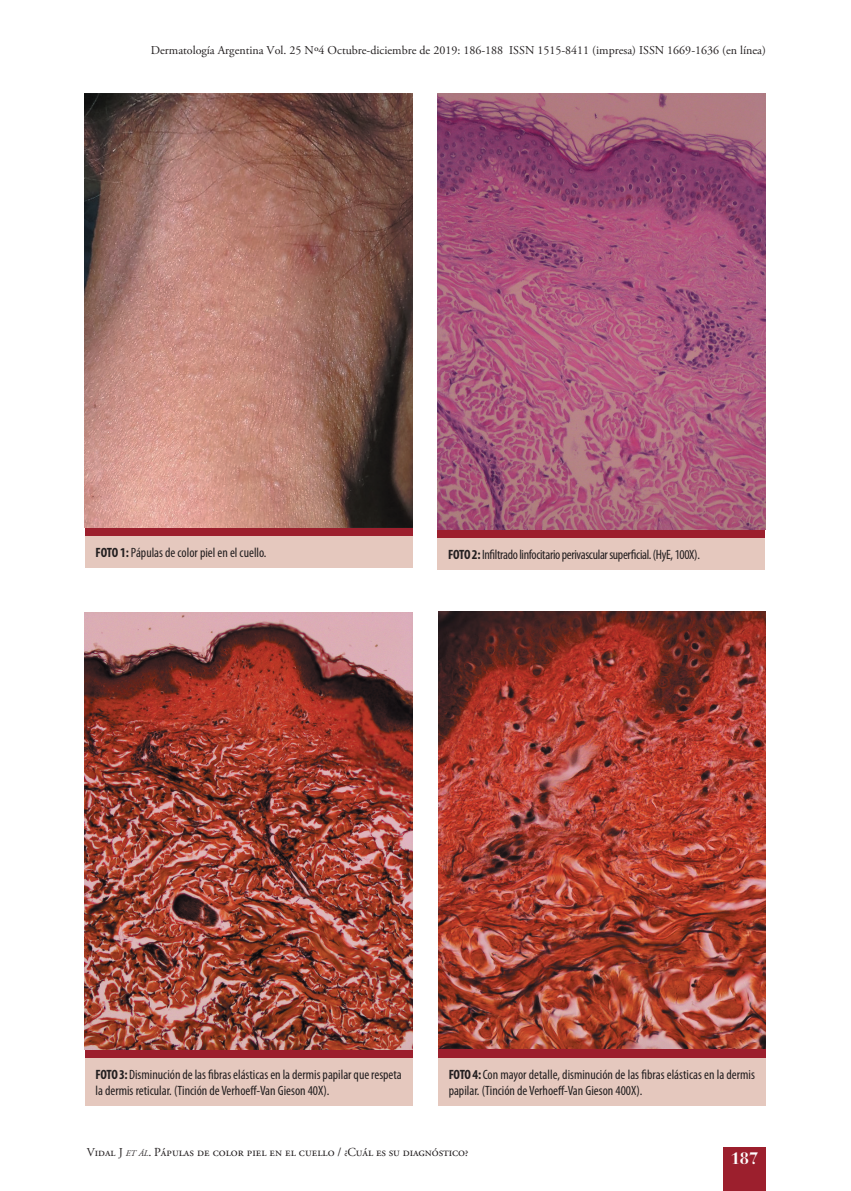
<style>
.page{position:relative;width:851px;height:1191px;background:#fff}
.page>*{position:absolute;margin:0;border:0;box-sizing:border-box;transform-origin:0 0}
.t1{font:700 16.5px "Bauer Bodoni Std";color:#fff}
.t2{font:condensed 13.5px/16.2px "Myriad Pro";color:#231f20}
.t3{font:condensed 13.5px "Myriad Pro";letter-spacing:-.025em;color:#231f20}
.t4{font:12.3px "Adobe Garamond Pro";color:#231f20}
.t5{font:12px "Adobe Garamond Pro";color:#231f20}
.s1{font-weight:700}
.s2{font-size:12px}
.s3{font-style:italic;font-size:8.55px}
</style>
<div class="page">
<div style="left:723px;top:1146px;width:42px;height:45px;background:#9c1f2d"></div>
<div style="left:85px;top:527px;width:327px;height:9px;background:#9c1f2d"></div>
<div style="left:85px;top:536px;width:327px;height:32px;background:#e5c8be"></div>
<img style="left:85px;top:94px;width:327px;height:433px">
<div style="left:437px;top:529px;width:328px;height:9px;background:#9c1f2d"></div>
<div style="left:437px;top:538px;width:328px;height:32px;background:#e5c8be"></div>
<img style="left:437px;top:93px;width:328px;height:436px">
<div style="left:85px;top:1049px;width:327px;height:9px;background:#9c1f2d"></div>
<div style="left:85px;top:1058px;width:327px;height:47px;background:#e5c8be"></div>
<img style="left:85px;top:613px;width:327px;height:436px">
<div style="left:438px;top:1048px;width:327px;height:9px;background:#9c1f2d"></div>
<div style="left:438px;top:1057px;width:327px;height:48px;background:#e5c8be"></div>
<img style="left:438px;top:611px;width:327px;height:437px">
<p class="t5" style="left:151px;top:43px;width:616px">Dermatología Argentina Vol. 25 Nº4 Octubre-diciembre de 2019: 186-188 ISSN 1515-8411 (impresa) ISSN 1669-1636 (en línea)</p>
<p class="t2" style="left:95px;top:544px;width:172px"><span class="s1">FOTO 1:</span> Pápulas de color piel en el cuello.</p>
<p class="t3" style="left:448px;top:546px;width:253px"><span class="s1">FOTO 2:</span> Infiltrado linfocitario perivascular superficial. (HyE, 100X).</p>
<p class="t2" style="left:95px;top:1066px;width:308px"><span class="s1">FOTO 3:</span> Disminución de las fibras elásticas en la dermis papilar que respeta la dermis reticular. (Tinción de Verhoeff-Van Gieson 40X).</p>
<p class="t2" style="left:448px;top:1065px;width:308px"><span class="s1">FOTO 4:</span> Con mayor detalle, disminución de las fibras elásticas en la dermis papilar. (Tinción de Verhoeff-Van Gieson 400X).</p>
<p class="t4" style="left:87px;top:1144px;width:383px"><span class="s2">Vidal J</span> <span class="s3">et ál</span>. Pápulas de color piel en el cuello / ¿Cuál es su diagnóstico?</p>
<p class="t1" style="left:730px;top:1148px;width:29px">187</p>
</div>
